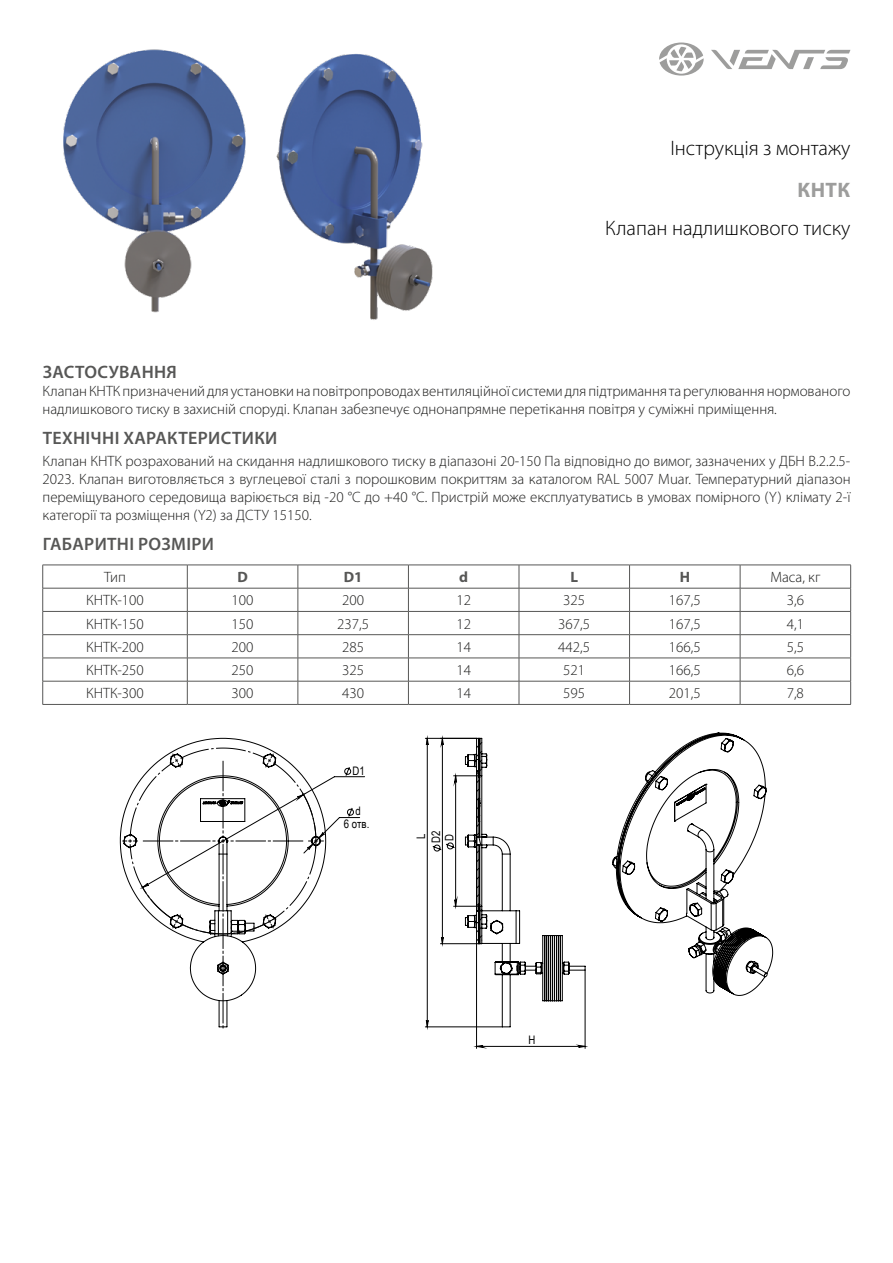
<style>
.page{position:relative;width:893px;height:1263px;background:#fff}
.page>*{position:absolute;margin:0;border:0;box-sizing:border-box;transform-origin:0 0}
.t1{font:300 21px "Myriad Pro";color:#000}
.t2{font:700 21px "Myriad Pro";color:#9d9d9c}
.t3{font:600 18px "Myriad Pro";letter-spacing:.02em;color:#575756}
.t4{font:300 15px/18px "Myriad Pro";color:#1c1c1b}
.t5{font:700 15px "Myriad Pro";color:#575756}
.t6{font:11.7px/15.1px "Arial Narrow";color:#000;text-align:center}
</style>
<div class="page">
<svg style="left:711px;top:50px;width:139px;height:19px"></svg>
<svg style="left:659px;top:43px;width:45px;height:33px"></svg>
<img style="left:276px;top:53px;width:157px;height:267px">
<hr style="left:43px;top:565px;width:144px;height:1px;background:#575756">
<hr style="left:187px;top:565px;width:111px;height:1px;background:#575756">
<hr style="left:298px;top:565px;width:110px;height:1px;background:#575756">
<hr style="left:408px;top:565px;width:111px;height:1px;background:#575756">
<hr style="left:519px;top:565px;width:111px;height:1px;background:#575756">
<hr style="left:630px;top:565px;width:110px;height:1px;background:#575756">
<hr style="left:740px;top:565px;width:111px;height:1px;background:#575756">
<hr style="left:43px;top:588px;width:144px;height:1px;background:#575756">
<hr style="left:187px;top:588px;width:111px;height:1px;background:#575756">
<hr style="left:298px;top:588px;width:110px;height:1px;background:#575756">
<hr style="left:408px;top:588px;width:111px;height:1px;background:#575756">
<hr style="left:519px;top:588px;width:111px;height:1px;background:#575756">
<hr style="left:630px;top:588px;width:110px;height:1px;background:#575756">
<hr style="left:740px;top:588px;width:111px;height:1px;background:#575756">
<hr style="left:43px;top:611px;width:144px;height:1px;background:#575756">
<hr style="left:187px;top:611px;width:111px;height:1px;background:#575756">
<hr style="left:298px;top:611px;width:110px;height:1px;background:#575756">
<hr style="left:408px;top:611px;width:111px;height:1px;background:#575756">
<hr style="left:519px;top:611px;width:111px;height:1px;background:#575756">
<hr style="left:630px;top:611px;width:110px;height:1px;background:#575756">
<hr style="left:740px;top:611px;width:111px;height:1px;background:#575756">
<hr style="left:43px;top:634px;width:144px;height:1px;background:#575756">
<hr style="left:187px;top:634px;width:111px;height:1px;background:#575756">
<hr style="left:298px;top:634px;width:110px;height:1px;background:#575756">
<hr style="left:408px;top:634px;width:111px;height:1px;background:#575756">
<hr style="left:519px;top:634px;width:111px;height:1px;background:#575756">
<hr style="left:630px;top:634px;width:110px;height:1px;background:#575756">
<hr style="left:740px;top:634px;width:111px;height:1px;background:#575756">
<hr style="left:43px;top:658px;width:144px;height:1px;background:#575756">
<hr style="left:187px;top:658px;width:111px;height:1px;background:#575756">
<hr style="left:298px;top:658px;width:110px;height:1px;background:#575756">
<hr style="left:408px;top:658px;width:111px;height:1px;background:#575756">
<hr style="left:519px;top:658px;width:111px;height:1px;background:#575756">
<hr style="left:630px;top:658px;width:110px;height:1px;background:#575756">
<hr style="left:740px;top:658px;width:111px;height:1px;background:#575756">
<hr style="left:43px;top:681px;width:144px;height:1px;background:#575756">
<svg style="left:42px;top:565px;width:1px;height:139px"></svg>
<hr style="left:187px;top:681px;width:111px;height:1px;background:#575756">
<svg style="left:187px;top:565px;width:1px;height:139px"></svg>
<hr style="left:298px;top:681px;width:110px;height:1px;background:#575756">
<svg style="left:298px;top:565px;width:1px;height:139px"></svg>
<hr style="left:408px;top:681px;width:111px;height:1px;background:#575756">
<svg style="left:408px;top:565px;width:1px;height:139px"></svg>
<hr style="left:519px;top:681px;width:111px;height:1px;background:#575756">
<svg style="left:519px;top:565px;width:1px;height:139px"></svg>
<hr style="left:630px;top:681px;width:110px;height:1px;background:#575756">
<svg style="left:629px;top:565px;width:1px;height:139px"></svg>
<hr style="left:740px;top:681px;width:111px;height:1px;background:#575756">
<svg style="left:740px;top:565px;width:1px;height:139px"></svg>
<svg style="left:850px;top:565px;width:1px;height:139px"></svg>
<hr style="left:43px;top:704px;width:144px;height:1px;background:#575756">
<hr style="left:187px;top:704px;width:111px;height:1px;background:#575756">
<hr style="left:298px;top:704px;width:110px;height:1px;background:#575756">
<hr style="left:408px;top:704px;width:111px;height:1px;background:#575756">
<hr style="left:519px;top:704px;width:111px;height:1px;background:#575756">
<hr style="left:630px;top:704px;width:110px;height:1px;background:#575756">
<hr style="left:740px;top:704px;width:111px;height:1px;background:#575756">
<svg style="left:344px;top:767px;width:7px;height:9px"></svg>
<hr style="left:425px;top:738px;width:52px;height:1px;background:#000">
<svg style="left:426px;top:736px;width:160px;height:293px"></svg>
<hr style="left:516px;top:911px;width:1px;height:32px;background:#000">
<svg style="left:120px;top:737px;width:206px;height:130px"></svg>
<svg style="left:123px;top:748px;width:200px;height:281px"></svg>
<svg style="left:612px;top:732px;width:161px;height:264px"></svg>
<img style="left:63px;top:49px;width:183px;height:264px">
<h1 class="t1" style="left:670px;top:136px;width:182px">Інструкція з монтажу</h1>
<h1 class="t2" style="left:798px;top:176px;width:54px">КНТК</h1>
<h1 class="t1" style="left:605px;top:216px;width:247px">Клапан надлишкового тиску</h1>
<p class="t3" style="left:43px;top:360px;width:136px">ЗАСТОСУВАННЯ</p>
<p class="t4" style="left:43px;top:382px;width:809px">Клапан КНТК призначений для установки на повітропроводах вентиляційної системи для підтримання та регулювання нормованого надлишкового тиску в захисній споруді. Клапан забезпечує однонапрямне перетікання повітря у суміжні приміщення.</p>
<p class="t3" style="left:43px;top:426px;width:236px">ТЕХНІЧНІ ХАРАКТЕРИСТИКИ</p>
<p class="t4" style="left:43px;top:452px;width:809px;text-align:justify">Клапан КНТК розрахований на скидання надлишкового тиску в діапазоні 20-150 Па відповідно до вимог, зазначених у ДБН В.2.2.5- 2023. Клапан виготовляється з вуглецевої сталі з порошковим покриттям за каталогом RAL 5007 Muar. Температурний діапазон переміщуваного середовища варіюється від -20 °С до +40 °С. Пристрій може експлуатуватись в умовах помірного (Y) клімату 2-ї категорії та розміщення (Y2) за ДСТУ 15150.</p>
<p class="t3" style="left:43px;top:533px;width:173px">ГАБАРИТНІ РОЗМІРИ</p>
<p class="t4" style="left:104px;top:568px;width:23px">Тип</p>
<p class="t5" style="left:237px;top:567px;width:12px">D</p>
<p class="t5" style="left:344px;top:567px;width:20px">D1</p>
<p class="t5" style="left:459px;top:567px;width:10px">d</p>
<p class="t5" style="left:570px;top:567px;width:9px">L</p>
<p class="t5" style="left:680px;top:567px;width:12px">H</p>
<p class="t4" style="left:770px;top:568px;width:52px">Маса, кг</p>
<p class="t4" style="left:86px;top:592px;width:59px">КНТК-100</p>
<p class="t4" style="left:232px;top:592px;width:23px">100</p>
<p class="t4" style="left:342px;top:592px;width:23px">200</p>
<p class="t4" style="left:456px;top:592px;width:16px">12</p>
<p class="t4" style="left:563px;top:592px;width:23px">325</p>
<p class="t4" style="left:669px;top:592px;width:33px">167,5</p>
<p class="t4" style="left:787px;top:592px;width:19px">3,6</p>
<p class="t4" style="left:86px;top:615px;width:59px">КНТК-150</p>
<p class="t4" style="left:232px;top:615px;width:23px">150</p>
<p class="t4" style="left:337px;top:615px;width:33px">237,5</p>
<p class="t4" style="left:456px;top:615px;width:16px">12</p>
<p class="t4" style="left:558px;top:615px;width:33px">367,5</p>
<p class="t4" style="left:669px;top:615px;width:33px">167,5</p>
<p class="t4" style="left:787px;top:615px;width:19px">4,1</p>
<p class="t4" style="left:86px;top:638px;width:59px">КНТК-200</p>
<p class="t4" style="left:232px;top:638px;width:23px">200</p>
<p class="t4" style="left:342px;top:638px;width:23px">285</p>
<p class="t4" style="left:456px;top:638px;width:16px">14</p>
<p class="t4" style="left:558px;top:638px;width:33px">442,5</p>
<p class="t4" style="left:669px;top:638px;width:33px">166,5</p>
<p class="t4" style="left:787px;top:638px;width:19px">5,5</p>
<p class="t4" style="left:86px;top:661px;width:59px">КНТК-250</p>
<p class="t4" style="left:232px;top:661px;width:23px">250</p>
<p class="t4" style="left:342px;top:661px;width:23px">325</p>
<p class="t4" style="left:456px;top:661px;width:16px">14</p>
<p class="t4" style="left:563px;top:661px;width:23px">521</p>
<p class="t4" style="left:669px;top:661px;width:33px">166,5</p>
<p class="t4" style="left:787px;top:661px;width:19px">6,6</p>
<p class="t4" style="left:86px;top:685px;width:59px">КНТК-300</p>
<p class="t4" style="left:232px;top:685px;width:23px">300</p>
<p class="t4" style="left:342px;top:685px;width:23px">430</p>
<p class="t4" style="left:456px;top:685px;width:16px">14</p>
<p class="t4" style="left:563px;top:685px;width:23px">595</p>
<p class="t4" style="left:669px;top:685px;width:33px">201,5</p>
<p class="t4" style="left:787px;top:685px;width:19px">7,8</p>
<p class="t6" style="left:353px;top:762px;width:14px">D1</p>
<p class="t6" style="left:344px;top:805px;width:27px;line-height:12.3px">d<br>6 отв.</p>
<p class="t6" style="left:413px;top:843px;width:14px;rotate:-90deg">L<br>D2</p>
<p class="t6" style="left:441px;top:841px;width:8px;rotate:-90deg">D</p>
<p class="t6" style="left:529px;top:1032px;width:8px">H</p>
</div>
